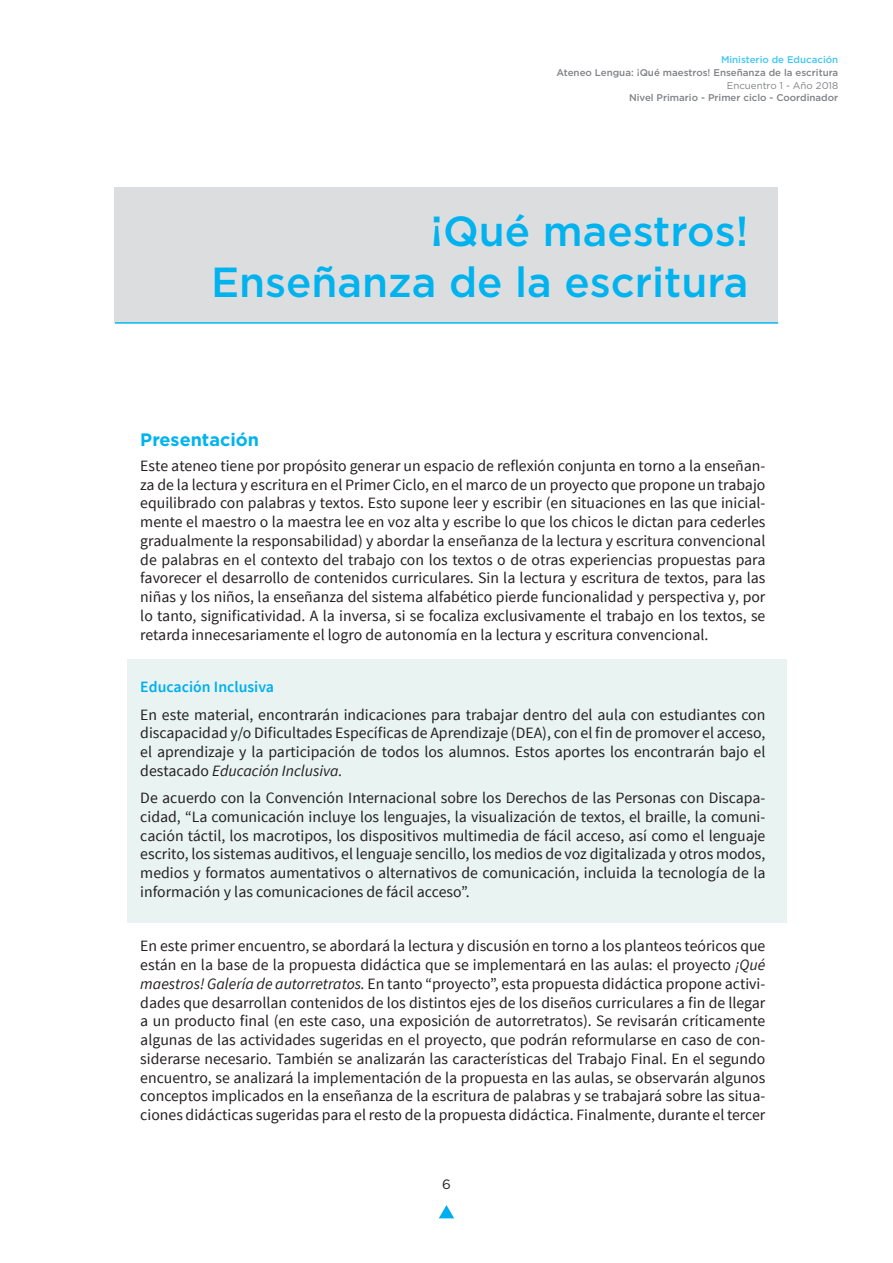
<style>
.page{position:relative;width:893px;height:1263px;background:#fff}
.page>*{position:absolute;margin:0;border:0;box-sizing:border-box;transform-origin:0 0}
.t1{font:500 42px/50.4px "Gotham";color:#00b3ef;text-align:right}
.t2{font:700 18px "Gotham";color:#00b3ef}
.t3{font:15.75px/18.8px "Source Sans Pro";color:#231f20;text-align:justify}
.t4{font:600 15.75px "Source Sans Pro";color:#00aeef}
.t5{font:13.5px "Gotham";color:#231f20}
.t6{font:500 9.75px "Gotham";color:#808285}
.t7{font:500 9.75px "Gotham";color:#40c7f4}
.t8{font:9.75px "Gotham";color:#808285}
.s1{font-style:italic}
</style>
<div class="page">
<svg style="left:439px;top:1205px;width:15px;height:13px"></svg>
<div style="left:115px;top:187px;width:663px;height:135px;background:#dcdddf"></div>
<hr style="left:115px;top:322px;width:663px;height:2px;background:#00b3ef">
<div style="left:128px;top:659px;width:659px;height:59px;background:#e9f3f2"></div>
<div style="left:128px;top:687px;width:659px;height:114px;background:#e9f3f2"></div>
<div style="left:128px;top:770px;width:659px;height:152px;background:#e9f3f2"></div>
<p class="t7" style="left:721px;top:53px;width:119px">Ministerio de Educación</p>
<p class="t6" style="left:556px;top:66px;width:283px">Ateneo Lengua: ¡Qué maestros! Enseñanza de la escritura</p>
<p class="t8" style="left:727px;top:79px;width:113px">Encuentro 1 - Año 2018</p>
<p class="t6" style="left:629px;top:92px;width:211px">Nivel Primario - Primer ciclo - Coordinador</p>
<h1 class="t1" style="left:211px;top:206px;width:539px">¡Qué maestros!<br>Enseñanza de la escritura</h1>
<p class="t2" style="left:140px;top:427px;width:120px">Presentación</p>
<p class="t3" style="left:140px;top:457px;width:627px">Este ateneo tiene por propósito generar un espacio de reflexión conjunta en torno a la enseñan&shy;za de la lectura y escritura en el Primer Ciclo, en el marco de un proyecto que propone un trabajo equilibrado con palabras y textos. Esto supone leer y escribir (en situaciones en las que inicial&shy;mente el maestro o la maestra lee en voz alta y escribe lo que los chicos le dictan para cederles gradualmente la responsabilidad) y abordar la enseñanza de la lectura y escritura convencional de palabras en el contexto del trabajo con los textos o de otras experiencias propuestas para favorecer el desarrollo de contenidos curriculares. Sin la lectura y escritura de textos, para las niñas y los niños, la enseñanza del sistema alfabético pierde funcionalidad y perspectiva y, por lo tanto, significatividad. A la inversa, si se focaliza exclusivamente el trabajo en los textos, se retarda innecesariamente el logro de autonomía en la lectura y escritura convencional.</p>
<p class="t4" style="left:140px;top:677px;width:135px">Educación Inclusiva</p>
<p class="t3" style="left:140px;top:705px;width:627px">En este material, encontrarán indicaciones para trabajar dentro del aula con estudiantes con discapacidad y/o Dificultades Específicas de Aprendizaje (DEA), con el fin de promover el acceso, el aprendizaje y la participación de todos los alumnos. Estos aportes los encontrarán bajo el destacado <span class="s1">Educación Inclusiva.</span></p>
<p class="t3" style="left:140px;top:789px;width:627px">De acuerdo con la Convención Internacional sobre los Derechos de las Personas con Discapa&shy;cidad, “La comunicación incluye los lenguajes, la visualización de textos, el braille, la comuni&shy;cación táctil, los macrotipos, los dispositivos multimedia de fácil acceso, así como el lenguaje escrito, los sistemas auditivos, el lenguaje sencillo, los medios de voz digitalizada y otros modos, medios y formatos aumentativos o alternativos de comunicación, incluida la tecnología de la información y las comunicaciones de fácil acceso”.</p>
<p class="t3" style="left:140px;top:937px;width:627px">En este primer encuentro, se abordará la lectura y discusión en torno a los planteos teóricos que están en la base de la propuesta didáctica que se implementará en las aulas: el proyecto <span class="s1">¡Qué maestros! Galería de autorretratos.</span> En tanto “proyecto”, esta propuesta didáctica propone activi&shy;dades que desarrollan contenidos de los distintos ejes de los diseños curriculares a fin de llegar a un producto final (en este caso, una exposición de autorretratos). Se revisarán críticamente algunas de las actividades sugeridas en el proyecto, que podrán reformularse en caso de con&shy;siderarse necesario. También se analizarán las características del Trabajo Final. En el segundo encuentro, se analizará la implementación de la propuesta en las aulas, se observarán algunos conceptos implicados en la enseñanza de la escritura de palabras y se trabajará sobre las situa&shy;ciones didácticas sugeridas para el resto de la propuesta didáctica. Finalmente, durante el tercer</p>
<p class="t5" style="left:442px;top:1175px;width:10px">6</p>
</div>
